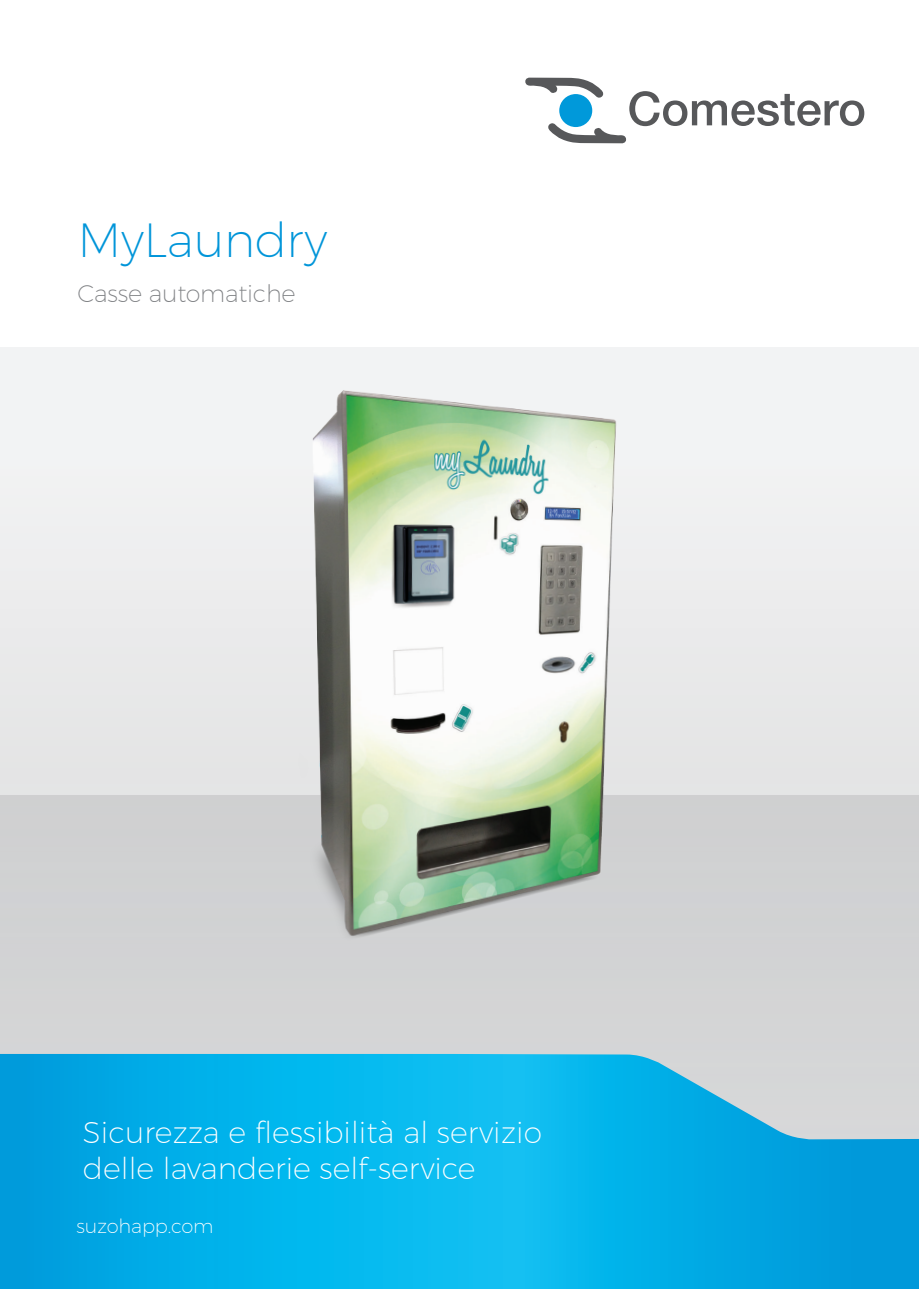
<style>
.page{position:relative;width:919px;height:1289px;background:#fff}
.page>*{position:absolute;margin:0;border:0;box-sizing:border-box;transform-origin:0 0}
.t1{font:200 48px "Montserrat";letter-spacing:-.01em;color:#0095d9}
.t2{font:200 30px "Montserrat";color:#fff}
.t3{font:200 24px "Montserrat";letter-spacing:-.01em;color:#808285}
.t4{font:200 19.5px "Montserrat";letter-spacing:-.01em;color:#fff}
</style>
<div class="page">
<div style="left:0;top:348px;width:918px;height:811px;background:#eeeeef"></div>
<div style="left:0;top:795px;width:918px;height:349px;background:#d2d2d4"></div>
<svg style="left:0;top:1054px;width:918px;height:234px;background:#14b2e6"></svg>
<svg style="left:525px;top:78px;width:339px;height:65px"></svg>
<img style="left:298px;top:390px;width:318px;height:547px">
<p class="t1" style="left:78px;top:211px;width:251px">MyLaundry</p>
<p class="t3" style="left:78px;top:279px;width:219px">Casse automatiche</p>
<p class="t2" style="left:83px;top:1113px;width:460px">Sicurezza e flessibilità al servizio</p>
<p class="t2" style="left:83px;top:1149px;width:394px">delle lavanderie self-service</p>
<p class="t4" style="left:77px;top:1214px;width:138px">suzohapp.com</p>
</div>
